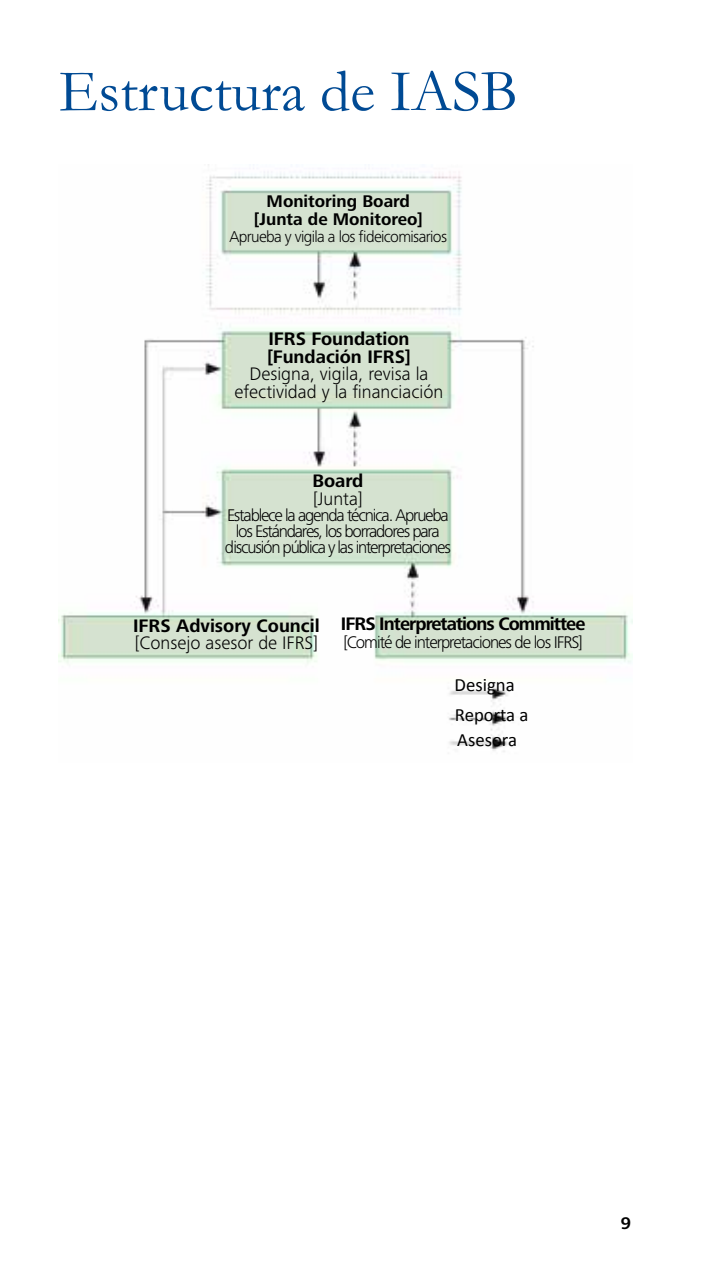
<style>
.page{position:relative;width:702px;height:1276px;background:#fff}
.page>*{position:absolute;margin:0;border:0;box-sizing:border-box;transform-origin:0 0}
.t1{font:60px "Garamond";color:#004a94}
.t2{font:300 18.75px/17.5px "Frutiger Next Pro";color:#000;text-align:center}
.t3{font:700 18.75px/17.5px "Frutiger Next Pro";color:#000}
.t4{font:700 18.75px "Frutiger Next Pro";letter-spacing:-.05em;color:#000}
.t5{font:18.75px/29.5px "Calibri";color:#000}
.t6{font:300 17.5px/16.2px "Frutiger Next Pro";letter-spacing:-.07em;color:#000;text-align:center}
.t7{font:700 17.5px/17.5px "Frutiger Next Pro";color:#000;text-align:center}
.t8{font:300 16.25px "Frutiger Next Pro";letter-spacing:-.04em;color:#000}
</style>
<div class="page">
<img style="left:59px;top:164px;width:573px;height:588px">
<h1 class="t1" style="left:59px;top:51px;width:460px">Estructura de IASB</h1>
<p class="t7" style="left:254px;top:193px;width:171px">Monitoring Board [Junta de Monitoreo]</p>
<p class="t8" style="left:230px;top:227px;width:219px">Aprueba y vigila a los fideicomisarios</p>
<p class="t3" style="left:267px;top:330px;width:145px">IFRS Foundation [Fundación IFRS]</p>
<p class="t2" style="left:235px;top:365px;width:210px">Designa, vigila, revisa la efectividad y la financiación</p>
<p class="t3" style="left:312px;top:472px;width:53px">Board</p>
<p class="t2" style="left:313px;top:489px;width:52px">[Junta]</p>
<p class="t6" style="left:225px;top:507px;width:228px">Establece la agenda técnica. Aprueba los Estándares, los borradores para discusión pública y las interpretaciones</p>
<p class="t3" style="left:133px;top:616px;width:188px">IFRS Advisory Council</p>
<p class="t2" style="left:135px;top:634px;width:185px">[Consejo asesor de IFRS]</p>
<p class="t4" style="left:341px;top:613px;width:246px">IFRS Interpretations Committee</p>
<p class="t6" style="left:343px;top:634px;width:241px">[Comité de interpretaciones de los IFRS]</p>
<p class="t5" style="left:455px;top:670px;width:75px">Designa<br>Reporta a</p>
<p class="t5" style="left:457px;top:725px;width:61px">Asesora</p>
<p class="t7" style="left:621px;top:1214px;width:12px">9</p>
</div>
